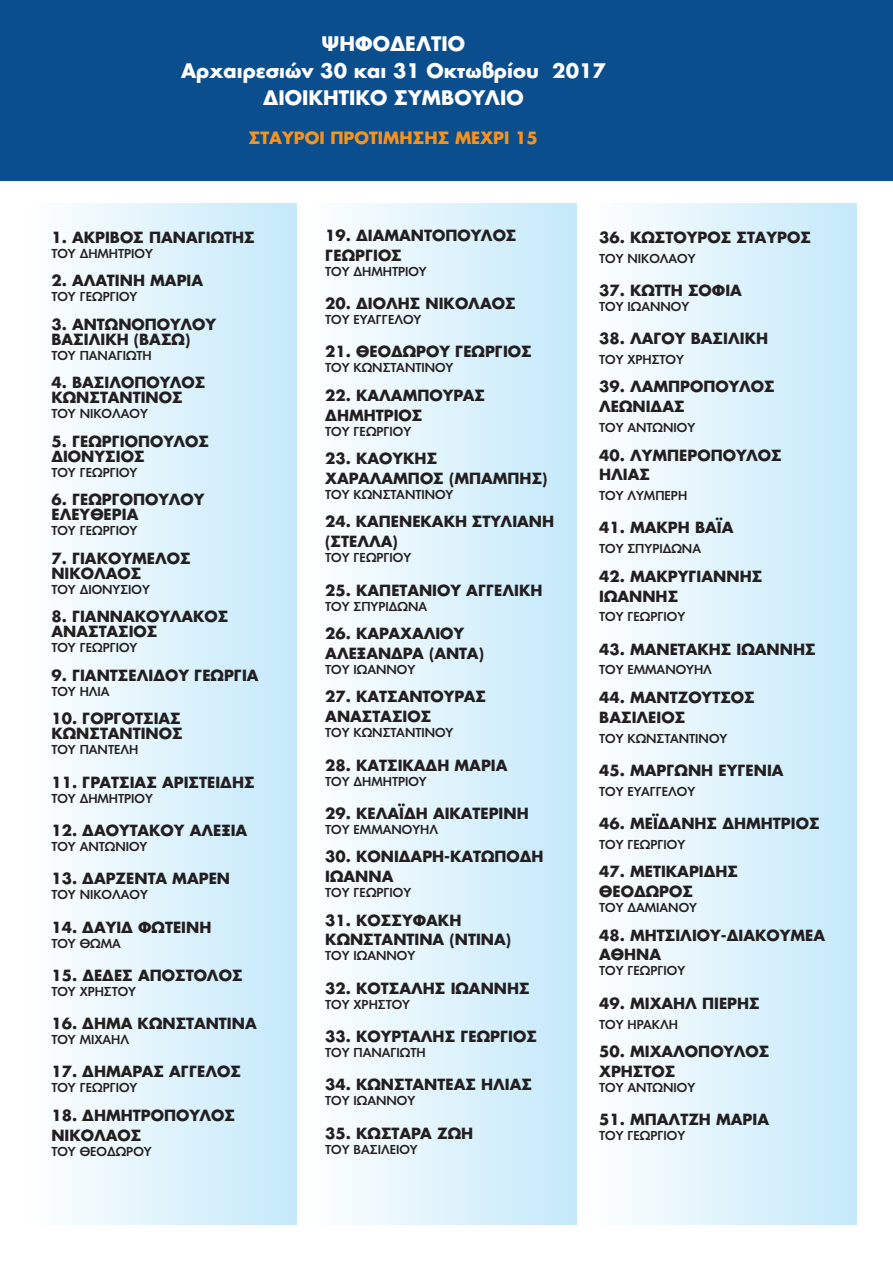
<style>
.page{position:relative;width:893px;height:1263px;background:#fff}
.page>*{position:absolute;margin:0;border:0;box-sizing:border-box;transform-origin:0 0}
.t1{font:700 19.5px "PF Futura Neu";color:#fff}
.t2{font:700 16.5px "PF Futura Neu";color:#f7931d}
.t3{font:700 15px/19.8px "PF Futura Neu";color:#231f20}
.t4{font:500 12px "PF Futura Neu";color:#231f20}
</style>
<div class="page">
<div style="left:27px;top:203px;width:270px;height:1021px;background:linear-gradient(to right,#fefffe,#c4e9fa)"></div>
<div style="left:306px;top:203px;width:270px;height:1021px;background:linear-gradient(to right,#fefffe,#c4e9fa)"></div>
<div style="left:587px;top:203px;width:270px;height:1021px;background:linear-gradient(to right,#fefffe,#c4e9fa)"></div>
<div style="left:0;top:0;width:893px;height:180px;background:#0b4e8e"></div>
<p class="t1" style="left:322px;top:30px;width:145px">ΨΗΦΟΔΕΛΤΙΟ</p>
<p class="t1" style="left:181px;top:57px;width:426px">Αρχαιρεσιών 30 και 31 Οκτωβρίου 2017</p>
<p class="t1" style="left:263px;top:84px;width:262px">ΔΙΟΙΚΗΤΙΚΟ ΣΥΜΒΟΥΛΙΟ</p>
<p class="t2" style="left:249px;top:127px;width:290px">ΣΤΑΥΡΟΙ ΠΡΟΤΙΜΗΣΗΣ ΜΕΧΡΙ 15</p>
<p class="t3" style="left:51px;top:227px;width:205px">1. ΑΚΡΙΒΟΣ ΠΑΝΑΓΙΩΤΗΣ</p>
<p class="t4" style="left:51px;top:245px;width:103px">ΤΟΥ ΔΗΜΗΤΡΊΟΥ</p>
<p class="t3" style="left:51px;top:270px;width:153px">2. ΑΛΑΤΙΝΗ ΜΑΡΙΑ</p>
<p class="t4" style="left:51px;top:289px;width:87px">ΤΟΥ ΓΕΩΡΓΊΟΥ</p>
<p class="t3" style="left:51px;top:316px;width:166px;line-height:15px">3. ΑΝΤΩΝΟΠΟΥΛΟΥ<br>ΒΑΣΙΛΙΚΗ (ΒΑΣΩ)</p>
<p class="t4" style="left:51px;top:347px;width:102px">ΤΟΥ ΠΑΝΑΓΙΏΤΗ</p>
<p class="t3" style="left:51px;top:375px;width:156px;line-height:15px">4. ΒΑΣΙΛΟΠΟΥΛΟΣ<br>ΚΩΝΣΤΑΝΤΙΝΟΣ</p>
<p class="t4" style="left:51px;top:406px;width:98px">ΤΟΥ ΝΙΚΟΛΆΟΥ</p>
<p class="t3" style="left:51px;top:433px;width:159px;line-height:15px">5. ΓΕΩΡΓΙΟΠΟΥΛΟΣ<br>ΔΙΟΝΥΣΙΟΣ</p>
<p class="t4" style="left:51px;top:464px;width:87px">ΤΟΥ ΓΕΩΡΓΊΟΥ</p>
<p class="t3" style="left:51px;top:492px;width:154px;line-height:15px">6. ΓΕΩΡΓΟΠΟΥΛΟΥ<br>ΕΛΕΥΘΕΡΙΑ</p>
<p class="t4" style="left:51px;top:523px;width:87px">ΤΟΥ ΓΕΩΡΓΊΟΥ</p>
<p class="t3" style="left:51px;top:550px;width:141px;line-height:15px">7. ΓΙΑΚΟΥΜΕΛΟΣ<br>ΝΙΚΟΛΑΟΣ</p>
<p class="t4" style="left:51px;top:581px;width:100px">ΤΟΥ ΔΙΟΝΥΣΊΟΥ</p>
<p class="t3" style="left:51px;top:609px;width:178px;line-height:15px">8. ΓΙΑΝΝΑΚΟΥΛΑΚΟΣ<br>ΑΝΑΣΤΑΣΙΟΣ</p>
<p class="t4" style="left:51px;top:640px;width:87px">ΤΟΥ ΓΕΩΡΓΊΟΥ</p>
<p class="t3" style="left:51px;top:665px;width:209px">9. ΓΙΑΝΤΣΕΛΙΔΟΥ ΓΕΩΡΓΙΑ</p>
<p class="t4" style="left:51px;top:683px;width:60px">ΤΟΥ ΗΛΊΑ</p>
<p class="t3" style="left:51px;top:711px;width:133px;line-height:15px">10. ΓΟΡΓΟΤΣΙΑΣ<br>ΚΩΝΣΤΑΝΤΙΝΟΣ</p>
<p class="t4" style="left:51px;top:742px;width:87px">ΤΟΥ ΠΑΝΤΕΛΉ</p>
<p class="t3" style="left:51px;top:772px;width:205px">11. ΓΡΑΤΣΙΑΣ ΑΡΙΣΤΕΙΔΗΣ</p>
<p class="t4" style="left:51px;top:790px;width:103px">ΤΟΥ ΔΗΜΗΤΡΊΟΥ</p>
<p class="t3" style="left:51px;top:820px;width:197px">12. ΔΑΟΥΤΑΚΟΥ ΑΛΕΞΙΑ</p>
<p class="t4" style="left:51px;top:838px;width:97px">ΤΟΥ ΑΝΤΩΝΊΟΥ</p>
<p class="t3" style="left:51px;top:868px;width:180px">13. ΔΑΡΖΕΝΤΑ ΜΑΡΕΝ</p>
<p class="t4" style="left:51px;top:887px;width:98px">ΤΟΥ ΝΙΚΟΛΆΟΥ</p>
<p class="t3" style="left:51px;top:916px;width:162px">14. ΔΑΥΙΔ ΦΩΤΕΙΝΗ</p>
<p class="t4" style="left:51px;top:935px;width:71px">ΤΟΥ ΘΩΜΆ</p>
<p class="t3" style="left:51px;top:965px;width:193px">15. ΔΕΔΕΣ ΑΠΟΣΤΟΛΟΣ</p>
<p class="t4" style="left:51px;top:983px;width:86px">ΤΟΥ ΧΡΉΣΤΟΥ</p>
<p class="t3" style="left:51px;top:1013px;width:207px">16. ΔΗΜΑ ΚΩΝΣΤΑΝΤΙΝΑ</p>
<p class="t4" style="left:51px;top:1032px;width:79px">ΤΟΥ ΜΙΧΑΉΛ</p>
<p class="t3" style="left:51px;top:1061px;width:191px">17. ΔΗΜΑΡΑΣ ΑΓΓΕΛΟΣ</p>
<p class="t4" style="left:51px;top:1080px;width:87px">ΤΟΥ ΓΕΩΡΓΊΟΥ</p>
<p class="t3" style="left:51px;top:1105px;width:185px">18. ΔΗΜΗΤΡΟΠΟΥΛΟΣ<br>ΝΙΚΟΛΑΟΣ</p>
<p class="t4" style="left:51px;top:1143px;width:102px">ΤΟΥ ΘΕΟΔΏΡΟΥ</p>
<p class="t3" style="left:325px;top:225px;width:193px">19. ΔΙΑΜΑΝΤΟΠΟΥΛΟΣ<br>ΓΕΩΡΓΙΟΣ</p>
<p class="t4" style="left:325px;top:263px;width:103px">ΤΟΥ ΔΗΜΗΤΡΊΟΥ</p>
<p class="t3" style="left:325px;top:293px;width:192px">20. ΔΙΟΛΗΣ ΝΙΚΟΛΑΟΣ</p>
<p class="t4" style="left:325px;top:312px;width:98px">ΤΟΥ ΕΥΑΓΓΈΛΟΥ</p>
<p class="t3" style="left:325px;top:341px;width:208px">21. ΘΕΟΔΩΡΟΥ ΓΕΩΡΓΙΟΣ</p>
<p class="t4" style="left:325px;top:360px;width:130px">ΤΟΥ ΚΩΝΣΤΑΝΤΊΝΟΥ</p>
<p class="t3" style="left:325px;top:385px;width:161px">22. ΚΑΛΑΜΠΟΥΡΑΣ<br>ΔΗΜΗΤΡΙΟΣ</p>
<p class="t4" style="left:325px;top:423px;width:87px">ΤΟΥ ΓΕΩΡΓΊΟΥ</p>
<p class="t3" style="left:325px;top:448px;width:224px">23. ΚΑΟΥΚΗΣ<br>ΧΑΡΑΛΑΜΠΟΣ (ΜΠΑΜΠΗΣ)</p>
<p class="t4" style="left:325px;top:486px;width:130px">ΤΟΥ ΚΩΝΣΤΑΝΤΊΝΟΥ</p>
<p class="t3" style="left:325px;top:511px;width:230px">24. ΚΑΠΕΝΕΚΑΚΗ ΣΤΥΛΙΑΝΗ (ΣΤΕΛΛΑ)</p>
<p class="t4" style="left:325px;top:550px;width:87px">ΤΟΥ ΓΕΩΡΓΊΟΥ</p>
<p class="t3" style="left:325px;top:580px;width:219px">25. ΚΑΠΕΤΑΝΙΟΥ ΑΓΓΕΛΙΚΗ</p>
<p class="t4" style="left:325px;top:598px;width:103px">ΤΟΥ ΣΠΥΡΊΔΩΝΑ</p>
<p class="t3" style="left:325px;top:623px;width:160px">26. ΚΑΡΑΧΑΛΙΟΥ<br>ΑΛΕΞΑΝΔΡΑ (ΑΝΤΑ)</p>
<p class="t4" style="left:325px;top:661px;width:91px">ΤΟΥ ΙΩΆΝΝΟΥ</p>
<p class="t3" style="left:325px;top:686px;width:162px">27. ΚΑΤΣΑΝΤΟΥΡΑΣ<br>ΑΝΑΣΤΑΣΙΟΣ</p>
<p class="t4" style="left:325px;top:725px;width:130px">ΤΟΥ ΚΩΝΣΤΑΝΤΊΝΟΥ</p>
<p class="t3" style="left:325px;top:754px;width:184px">28. ΚΑΤΣΙΚΑΔΗ ΜΑΡΙΑ</p>
<p class="t4" style="left:325px;top:773px;width:103px">ΤΟΥ ΔΗΜΗΤΡΊΟΥ</p>
<p class="t3" style="left:325px;top:803px;width:205px">29. ΚΕΛΑΪΔΗ ΑΙΚΑΤΕΡΙΝΗ</p>
<p class="t4" style="left:325px;top:821px;width:114px">ΤΟΥ ΕΜΜΑΝΟΥΉΛ</p>
<p class="t3" style="left:325px;top:846px;width:220px">30. ΚΟΝΙΔΑΡΗ-ΚΑΤΩΠΟΔΗ<br>ΙΩΑΝΝΑ</p>
<p class="t4" style="left:325px;top:885px;width:87px">ΤΟΥ ΓΕΩΡΓΊΟΥ</p>
<p class="t3" style="left:325px;top:910px;width:187px">31. ΚΟΣΣΥΦΑΚΗ<br>ΚΩΝΣΤΑΝΤΙΝΑ (ΝΤΙΝΑ)</p>
<p class="t4" style="left:325px;top:948px;width:91px">ΤΟΥ ΙΩΆΝΝΟΥ</p>
<p class="t3" style="left:325px;top:978px;width:206px">32. ΚΟΤΣΑΛΗΣ ΙΩΑΝΝΗΣ</p>
<p class="t4" style="left:325px;top:996px;width:86px">ΤΟΥ ΧΡΉΣΤΟΥ</p>
<p class="t3" style="left:325px;top:1026px;width:213px">33. ΚΟΥΡΤΑΛΗΣ ΓΕΩΡΓΙΟΣ</p>
<p class="t4" style="left:325px;top:1044px;width:102px">ΤΟΥ ΠΑΝΑΓΙΏΤΗ</p>
<p class="t3" style="left:325px;top:1074px;width:208px">34. ΚΩΝΣΤΑΝΤΕΑΣ ΗΛΙΑΣ</p>
<p class="t4" style="left:325px;top:1093px;width:91px">ΤΟΥ ΙΩΆΝΝΟΥ</p>
<p class="t3" style="left:325px;top:1123px;width:149px">35. ΚΩΣΤΑΡΑ ΖΩΗ</p>
<p class="t4" style="left:325px;top:1141px;width:94px">ΤΟΥ ΒΑΣΙΛΕΊΟΥ</p>
<p class="t3" style="left:599px;top:227px;width:213px">36. ΚΩΣΤΟΥΡΟΣ ΣΤΑΥΡΟΣ</p>
<p class="t4" style="left:599px;top:250px;width:98px">ΤΟΥ ΝΙΚΟΛΆΟΥ</p>
<p class="t3" style="left:599px;top:280px;width:144px">37. ΚΩΤΤΗ ΣΟΦΙΑ</p>
<p class="t4" style="left:599px;top:298px;width:91px">ΤΟΥ ΙΩΆΝΝΟΥ</p>
<p class="t3" style="left:599px;top:328px;width:170px">38. ΛΑΓΟΥ ΒΑΣΙΛΙΚΗ</p>
<p class="t4" style="left:599px;top:351px;width:86px">ΤΟΥ ΧΡΉΣΤΟΥ</p>
<p class="t3" style="left:599px;top:376px;width:177px">39. ΛΑΜΠΡΟΠΟΥΛΟΣ<br>ΛΕΩΝΙΔΑΣ</p>
<p class="t4" style="left:599px;top:420px;width:97px">ΤΟΥ ΑΝΤΩΝΊΟΥ</p>
<p class="t3" style="left:599px;top:445px;width:184px">40. ΛΥΜΠΕΡΟΠΟΥΛΟΣ<br>ΗΛΙΑΣ</p>
<p class="t4" style="left:599px;top:488px;width:90px">ΤΟΥ ΛΥΜΠΈΡΗ</p>
<p class="t3" style="left:599px;top:517px;width:136px">41. ΜΑΚΡΗ ΒΑΪΑ</p>
<p class="t4" style="left:599px;top:541px;width:103px">ΤΟΥ ΣΠΥΡΊΔΩΝΑ</p>
<p class="t3" style="left:599px;top:566px;width:165px">42. ΜΑΚΡΥΓΙΑΝΝΗΣ<br>ΙΩΑΝΝΗΣ</p>
<p class="t4" style="left:599px;top:609px;width:87px">ΤΟΥ ΓΕΩΡΓΊΟΥ</p>
<p class="t3" style="left:599px;top:639px;width:218px">43. ΜΑΝΕΤΑΚΗΣ ΙΩΑΝΝΗΣ</p>
<p class="t4" style="left:599px;top:662px;width:114px">ΤΟΥ ΕΜΜΑΝΟΥΉΛ</p>
<p class="t3" style="left:599px;top:687px;width:157px">44. ΜΑΝΤΖΟΥΤΣΟΣ<br>ΒΑΣΙΛΕΙΟΣ</p>
<p class="t4" style="left:599px;top:730px;width:130px">ΤΟΥ ΚΩΝΣΤΑΝΤΊΝΟΥ</p>
<p class="t3" style="left:599px;top:760px;width:186px">45. ΜΑΡΓΩΝΗ ΕΥΓΕΝΙΑ</p>
<p class="t4" style="left:599px;top:783px;width:98px">ΤΟΥ ΕΥΑΓΓΈΛΟΥ</p>
<p class="t3" style="left:599px;top:813px;width:222px">46. ΜΕΪΔΑΝΗΣ ΔΗΜΗΤΡΙΟΣ</p>
<p class="t4" style="left:599px;top:836px;width:87px">ΤΟΥ ΓΕΩΡΓΊΟΥ</p>
<p class="t3" style="left:599px;top:861px;width:140px">47. ΜΕΤΙΚΑΡΙΔΗΣ<br>ΘΕΟΔΩΡΟΣ</p>
<p class="t4" style="left:599px;top:900px;width:100px">ΤΟΥ ΔΑΜΙΑΝΟΎ</p>
<p class="t3" style="left:599px;top:925px;width:227px">48. ΜΗΤΣΙΛΙΟΥ-ΔΙΑΚΟΥΜΕΑ<br>ΑΘΗΝΑ</p>
<p class="t4" style="left:599px;top:963px;width:87px">ΤΟΥ ΓΕΩΡΓΊΟΥ</p>
<p class="t3" style="left:599px;top:993px;width:162px">49. ΜΙΧΑΗΛ ΠΙΕΡΗΣ</p>
<p class="t4" style="left:599px;top:1016px;width:79px">ΤΟΥ ΗΡΑΚΛΉ</p>
<p class="t3" style="left:599px;top:1041px;width:172px">50. ΜΙΧΑΛΟΠΟΥΛΟΣ<br>ΧΡΗΣΤΟΣ</p>
<p class="t4" style="left:599px;top:1079px;width:97px">ΤΟΥ ΑΝΤΩΝΊΟΥ</p>
<p class="t3" style="left:599px;top:1109px;width:171px">51. ΜΠΑΛΤΖΗ ΜΑΡΙΑ</p>
<p class="t4" style="left:599px;top:1128px;width:87px">ΤΟΥ ΓΕΩΡΓΊΟΥ</p>
</div>
